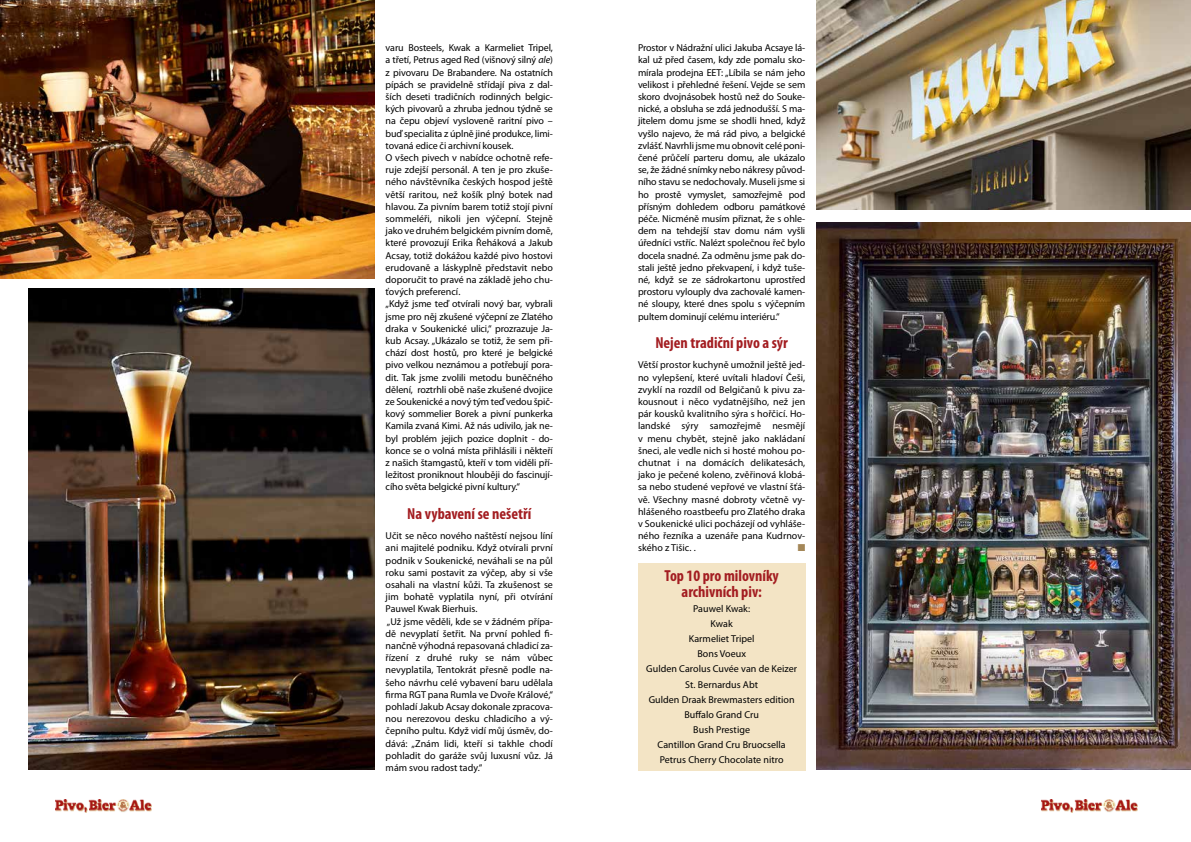
<style>
.page{position:relative;width:1191px;height:842px;background:#fff}
.page>*{position:absolute;margin:0;border:0;box-sizing:border-box;transform-origin:0 0}
.t1{font:700 condensed 16px/16px "Myriad Pro";color:#a31d21;text-align:center}
.t2{font:10px/12.2px "Myriad Pro";color:#000;text-align:justify}
.t3{font:10px "Zapf Dingbats ITC";color:#a48758}
.s1{font-style:italic}
</style>
<div class="page">
<img style="left:55px;top:799px;width:96px;height:13px">
<img style="left:1041px;top:799px;width:96px;height:13px">
<img style="left:816px;top:222px;width:375px;height:548px">
<img style="left:816px;top:0;width:375px;height:210px">
<img style="left:0;top:0;width:374px;height:278px">
<div style="left:638px;top:564px;width:167px;height:207px;background:#f3e4c5"></div>
<img style="left:28px;top:288px;width:346px;height:481px">
<p class="t2" style="left:386px;top:42px;width:169px;text-align:left">varu Bosteels, Kwak a Karmeliet Tripel, a třetí, Petrus aged Red (višnový silný <span class="s1">ale</span>) z pivovaru De Brabandere. Na ostatních pípách se pravidelně střídají piva z dal&shy;ších deseti tradičních rodinných belgic&shy;kých pivovarů a zhruba jednou týdně se na čepu objeví vysloveně raritní pivo – buď specialita z úplně jiné produkce, limi&shy;tovaná edice či archivní kousek.<br>O všech pivech v nabídce ochotně refe&shy;ruje zdejší personál. A ten je pro zkuše&shy;ného návštěvníka českých hospod ještě větší raritou, než košík plný botek nad hlavou. Za pivním barem totiž stojí pivní sommeléři, nikoli jen výčepní. Stejně jako ve druhém belgickém pivním domě, které provozují Erika Řeháková a Jakub Acsay, totiž dokážou každé pivo hostovi erudovaně a láskyplně představit nebo doporučit to pravé na základě jeho chu&shy;ťových preferencí.<br>„Když jsme teď otvírali nový bar, vybrali jsme pro něj zkušené výčepní ze Zlatého draka v Soukenické ulici,“ prozrazuje Ja&shy;kub Acsay. „Ukázalo se totiž, že sem při&shy;chází dost hostů, pro které je belgické pivo velkou neznámou a potřebují pora&shy;dit. Tak jsme zvolili metodu buněčného dělení, roztrhli obě naše zkušené dvojice ze Soukenické a nový tým teď vedou špič&shy;kový sommelier Borek a pivní punkerka Kamila zvaná Kimi. Až nás udivilo, jak ne&shy;byl problém jejich pozice doplnit - do&shy;konce se o volná místa přihlásili i někteří z našich štamgastů, kteří v tom viděli pří&shy;ležitost proniknout hlouběji do fascinují&shy;cího světa belgické pivní kultury.“</p>
<h1 class="t1" style="left:407px;top:505px;width:126px">Na vybavení se nešetří</h1>
<p class="t2" style="left:386px;top:530px;width:169px;text-align:left">Učit se něco nového naštěstí nejsou líní ani majitelé podniku. Když otvírali první podnik v Soukenické, neváhali se na půl roku sami postavit za výčep, aby si vše osahali na vlastní kůži. Ta zkušenost se jim bohatě vyplatila nyní, při otvírání Pauwel Kwak Bierhuis.<br>„Už jsme věděli, kde se v žádném přípa&shy;dě nevyplatí šetřit. Na první pohled fi&shy;nančně výhodná repasovaná chladicí za&shy;řízení z druhé ruky se nám vůbec nevyplatila, Tentokrát přesně podle na&shy;šeho návrhu celé vybavení baru udělala firma RGT pana Rumla ve Dvoře Králové,“ pohladí Jakub Acsay dokonale zpracova&shy;nou nerezovou desku chladicího a vý&shy;čepního pultu. Když vidí můj úsměv, do&shy;dává: „Znám lidi, kteří si takhle chodí pohladit do garáže svůj luxusní vůz. Já mám svou radost tady.“</p>
<p class="t2" style="left:638px;top:42px;width:169px">Prostor v Nádražní ulici Jakuba Acsaye lá&shy;kal už před časem, kdy zde pomalu sko&shy;mírala prodejna EET: „Líbila se nám jeho velikost i přehledné řešení. Vejde se sem skoro dvojnásobek hostů než do Souke&shy;nické, a obsluha se zdá jednodušší. S ma&shy;jitelem domu jsme se shodli hned, když vyšlo najevo, že má rád pivo, a belgické zvlášť. Navrhli jsme mu obnovit celé poni&shy;čené průčelí parteru domu, ale ukázalo se, že žádné snímky nebo nákresy původ&shy;ního stavu se nedochovaly. Museli jsme si ho prostě vymyslet, samozřejmě pod přísným dohledem odboru památkové péče. Nicméně musím přiznat, že s ohle&shy;dem na tehdejší stav domu nám vyšli úředníci vstříc. Nalézt společnou řeč bylo docela snadné. Za odměnu jsme pak do&shy;stali ještě jedno překvapení, i když tuše&shy;né, když se ze sádrokartonu uprostřed prostoru vylouply dva zachovalé kamen&shy;né sloupy, které dnes spolu s výčepním pultem dominují celému interiéru.“</p>
<h1 class="t1" style="left:655px;top:334px;width:134px">Nejen tradiční pivo a sýr</h1>
<p class="t2" style="left:638px;top:359px;width:169px">Větší prostor kuchyně umožnil ještě jed&shy;no vylepšení, které uvítali hladoví Češi, zvyklí na rozdíl od Belgičanů k pivu za&shy;kousnout i něco vydatnějšího, než jen pár kousků kvalitního sýra s hořčicí. Ho&shy;landské sýry samozřejmě nesmějí v menu chybět, stejně jako nakládaní šneci, ale vedle nich si hosté mohou po&shy;chutnat i na domácích delikatesách, jako je pečené koleno, zvěřinová klobá&shy;sa nebo studené vepřové ve vlastní šťá&shy;vě. Všechny masné dobroty včetně vy&shy;hlášeného roastbeefu pro Zlatého draka v Soukenické ulici pocházejí od vyhláše&shy;ného řezníka a uzenáře pana Kudrnov&shy;ského z Tišic. .</p>
<p class="t3" style="left:797px;top:543px;width:9px">■</p>
<h1 class="t1" style="left:664px;top:568px;width:116px">Top 10 pro milovníky archivních piv:</h1>
<p class="t2" style="left:646px;top:601px;width:152px;line-height:15px;text-align:center">Pauwel Kwak:<br>Kwak<br>Karmeliet Tripel<br>Bons Voeux<br>Gulden Carolus Cuvée van de Keizer<br>St. Bernardus Abt<br>Gulden Draak Brewmasters edition<br>Buffalo Grand Cru<br>Bush Prestige<br>Cantillon Grand Cru Bruocsella<br>Petrus Cherry Chocolate nitro</p>
</div>
